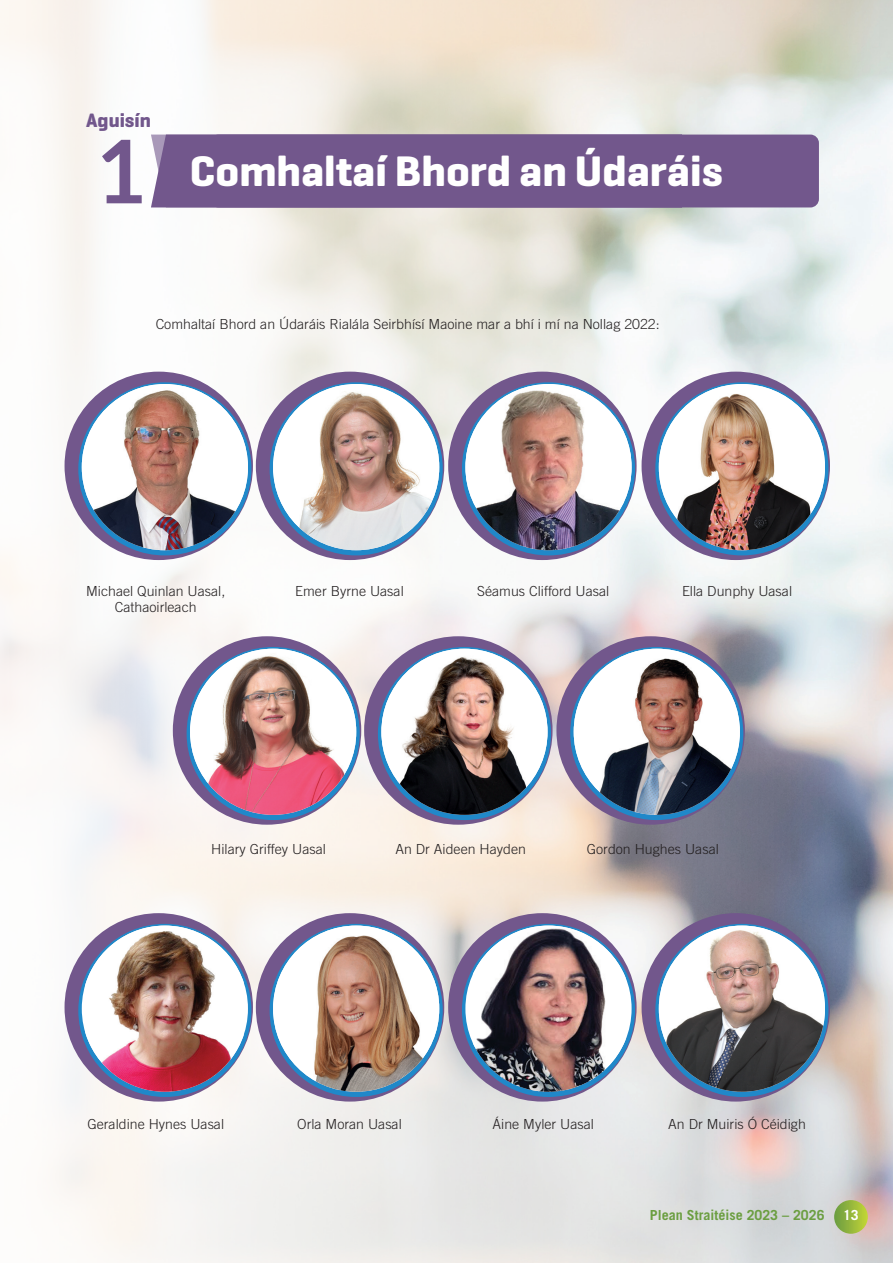
<style>
.page{position:relative;width:893px;height:1263px;background:#fff}
.page>*{position:absolute;margin:0;border:0;box-sizing:border-box;transform-origin:0 0}
.t1{font:700 43.5px "Geogrotesque";color:#fff}
.t2{font:700 19.8px "Geogrotesque";color:#72578c}
.t3{font:300 13.8px/16.6px "Trade Gothic LT Std";color:#231f20;text-align:center}
.t4{font:700 13.8px "Trade Gothic LT Std";color:#6b9e41}
.t5{font:700 13.8px "Trade Gothic LT Std";color:#fff}
.s1{font-family:"Lato";font-size:87.75px;color:#72578c}
</style>
<div class="page">
<img style="left:0;top:0;width:893px;height:1263px">
<div style="left:65px;top:372px;width:188px;height:188px;background:#72578c;border-radius:50%"></div>
<div style="left:65px;top:913px;width:188px;height:188px;background:#72578c;border-radius:50%"></div>
<div style="left:173px;top:636px;width:188px;height:189px;background:#72578c;border-radius:50%"></div>
<div style="left:256px;top:372px;width:188px;height:188px;background:#72578c;border-radius:50%"></div>
<div style="left:256px;top:913px;width:188px;height:188px;background:#72578c;border-radius:50%"></div>
<div style="left:364px;top:636px;width:189px;height:189px;background:#72578c;border-radius:50%"></div>
<div style="left:448px;top:372px;width:189px;height:188px;background:#72578c;border-radius:50%"></div>
<div style="left:448px;top:913px;width:189px;height:188px;background:#72578c;border-radius:50%"></div>
<div style="left:556px;top:636px;width:189px;height:189px;background:#72578c;border-radius:50%"></div>
<div style="left:642px;top:372px;width:188px;height:188px;background:#72578c;border-radius:50%"></div>
<div style="left:642px;top:913px;width:188px;height:188px;background:#72578c;border-radius:50%"></div>
<svg style="left:78px;top:382px;width:173px;height:173px;background:#2f89c5"></svg>
<svg style="left:78px;top:924px;width:173px;height:173px"></svg>
<svg style="left:187px;top:647px;width:173px;height:173px;background:#338dc9"></svg>
<svg style="left:270px;top:382px;width:173px;height:173px;background:#338cc8"></svg>
<svg style="left:270px;top:924px;width:173px;height:173px;background:#2988c7"></svg>
<svg style="left:378px;top:647px;width:173px;height:173px;background:#2888c7"></svg>
<svg style="left:462px;top:382px;width:173px;height:173px;background:#2686c5"></svg>
<div style="left:462px;top:924px;width:173px;height:173px;background:#2088c9;border-radius:50%"></div>
<svg style="left:570px;top:647px;width:173px;height:173px;background:#328dc9"></svg>
<svg style="left:655px;top:382px;width:173px;height:173px;background:#3089c5"></svg>
<svg style="left:655px;top:924px;width:173px;height:173px;background:#2886c5"></svg>
<img style="left:82px;top:384px;width:166px;height:166px;border-radius:83px">
<img style="left:85px;top:925px;width:159px;height:167px">
<img style="left:190px;top:649px;width:166px;height:166px;border-radius:83px">
<img style="left:273px;top:384px;width:166px;height:166px;border-radius:83px">
<img style="left:273px;top:925px;width:166px;height:167px;border-radius:83px">
<img style="left:381px;top:649px;width:167px;height:166px;border-radius:83px">
<img style="left:465px;top:384px;width:167px;height:166px;border-radius:83px">
<div style="left:465px;top:925px;width:167px;height:167px;background:#fff;border-radius:50%"></div>
<img style="left:473px;top:925px;width:153px;height:167px">
<img style="left:574px;top:649px;width:166px;height:166px;border-radius:83px">
<img style="left:659px;top:384px;width:166px;height:166px;border-radius:83px">
<img style="left:659px;top:925px;width:166px;height:167px;border-radius:83px">
<div style="left:210px;top:135px;width:609px;height:72px;background:#72578c;border-radius:9px"></div>
<svg style="left:151px;top:135px;width:65px;height:72px;background:#7d6495"></svg>
<svg style="left:834px;top:1200px;width:34px;height:34px"></svg>
<h2 class="t2" style="left:86px;top:108px;width:66px">Aguisín</h2>
<h1 class="t1" style="left:96px;top:144px;width:628px"><span class="s1">1</span> Comhaltaí Bhord an Údaráis</h1>
<p class="t3" style="left:156px;top:315px;width:506px">Comhaltaí Bhord an Údaráis Rialála Seirbhísí Maoine mar a bhí i mí na Nollag 2022:</p>
<p class="t3" style="left:86px;top:582px;width:141px">Michael Quinlan Uasal,<br>Cathaoirleach</p>
<p class="t3" style="left:295px;top:582px;width:110px">Emer Byrne Uasal</p>
<p class="t3" style="left:477px;top:582px;width:134px">Séamus Clifford Uasal</p>
<p class="t3" style="left:682px;top:582px;width:112px">Ella Dunphy Uasal</p>
<p class="t3" style="left:211px;top:841px;width:116px">Hilary Griffey Uasal</p>
<p class="t3" style="left:395px;top:841px;width:132px">An Dr Aideen Hayden</p>
<p class="t3" style="left:587px;top:841px;width:134px">Gordon Hughes Uasal</p>
<p class="t3" style="left:87px;top:1115px;width:138px">Geraldine Hynes Uasal</p>
<p class="t3" style="left:297px;top:1115px;width:106px">Orla Moran Uasal</p>
<p class="t3" style="left:493px;top:1115px;width:103px">Áine Myler Uasal</p>
<p class="t3" style="left:668px;top:1115px;width:139px">An Dr Muiris Ó Céidigh</p>
<p class="t4" style="left:650px;top:1207px;width:176px">Plean Straitéise 2023 – 2026</p>
<p class="t5" style="left:843px;top:1207px;width:17px">13</p>
</div>
